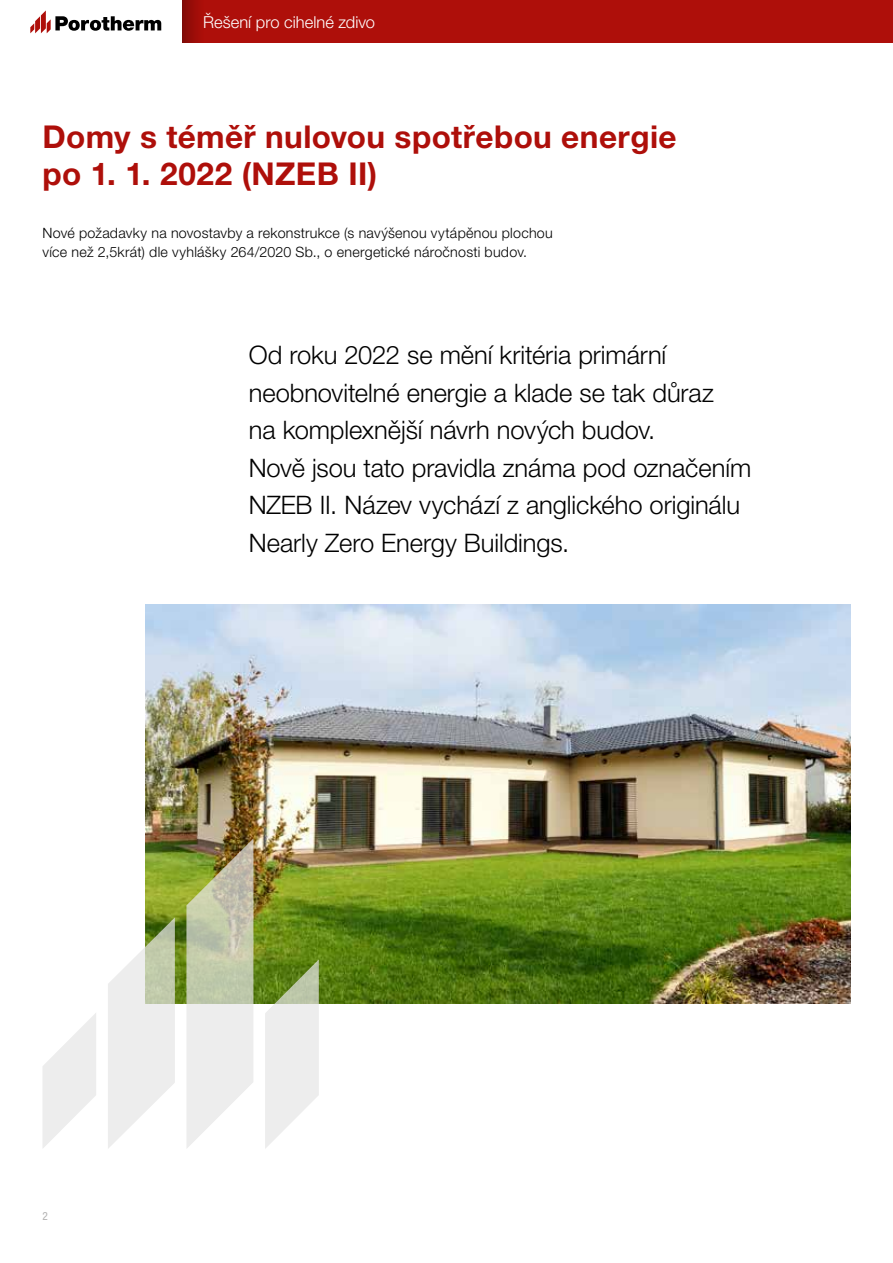
<style>
.page{position:relative;width:893px;height:1263px;background:#fff}
.page>*{position:absolute;margin:0;border:0;box-sizing:border-box;transform-origin:0 0}
.t1{font:700 31.5px/37.5px "Helvetica Neue LT Pro";letter-spacing:.015em;color:#ae0f0a}
.t2{font:300 25.5px/37.5px "Helvetica Neue LT Pro";letter-spacing:-.005em;color:#000}
.t3{font:300 16.5px "Helvetica Neue LT Pro";color:#fff}
.t4{font:300 14.25px/19.5px "Helvetica Neue LT Pro";letter-spacing:.02em;color:#000}
.t5{font:condensed 11.25px "Helvetica Neue LT Pro";color:#b3b2b2}
</style>
<div class="page">
<div style="left:182px;top:0;width:711px;height:43px;background:#ae0f0a"></div>
<svg style="left:182px;top:0;width:16px;height:43px"></svg>
<svg style="left:30px;top:10px;width:131px;height:23px"></svg>
<img style="left:146px;top:605px;width:704px;height:399px">
<svg style="left:265px;top:959px;width:54px;height:189px;background:#d5dbc9"></svg>
<svg style="left:43px;top:1013px;width:53px;height:135px"></svg>
<svg style="left:108px;top:917px;width:67px;height:231px"></svg>
<svg style="left:186px;top:838px;width:67px;height:310px;background:#cfd2bd"></svg>
<p class="t3" style="left:203px;top:13px;width:174px">Řešení pro cihelné zdivo</p>
<p class="t1" style="left:43px;top:117px;width:636px">Domy s téměř nulovou spotřebou energie po 1. 1. 2022 (NZEB II)</p>
<p class="t4" style="left:43px;top:223px;width:512px">Nové požadavky na novostavby a rekonstrukce (s navýšenou vytápěnou plochou více než 2,5krát) dle vyhlášky 264/2020 Sb., o energetické náročnosti budov.</p>
<p class="t2" style="left:249px;top:336px;width:504px">Od roku 2022 se mění kritéria primární neobnovitelné energie a klade se tak důraz<br>na komplexnější návrh nových budov.<br>Nově jsou tato pravidla známa pod označením NZEB II. Název vychází z anglického originálu Nearly Zero Energy Buildings.</p>
<p class="t5" style="left:43px;top:1210px;width:7px">2</p>
</div>
